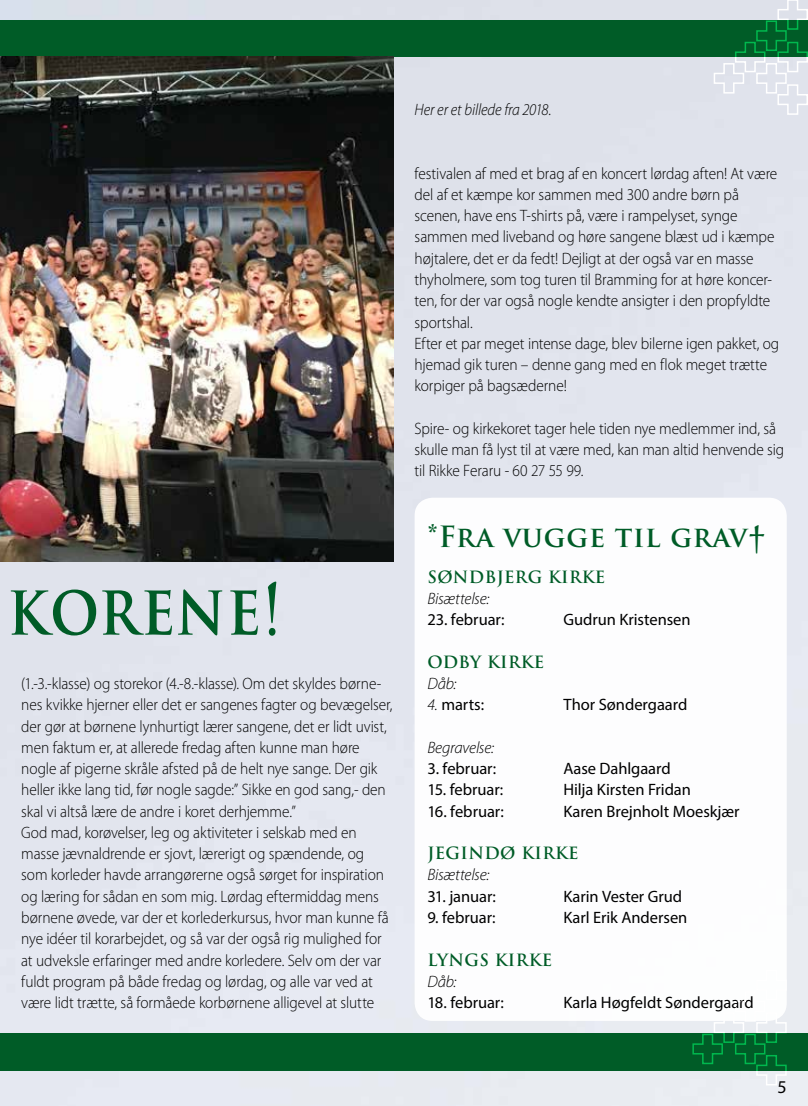
<style>
.page{position:relative;width:808px;height:1106px;background:#e2e5ee}
.page>*{position:absolute;margin:0;border:0;box-sizing:border-box;transform-origin:0 0}
.t1{font:700 69px "Trajan Pro";letter-spacing:.025em;color:#005c27;scale:.86 1}
.t2{font:700 28.5px "Trajan Pro";letter-spacing:.025em;color:#005c27}
.t3{font:18px "Myriad Pro";color:#000}
.t4{font:300 16.5px/21.3px "Myriad Pro";letter-spacing:-.005em;color:#000;scale:.93 1}
.t5{font:16.5px "Myriad Pro";letter-spacing:-.005em;color:#000}
.t6{font:700 16.5px "Trajan Pro";letter-spacing:.025em;color:#005c27}
.t7{font:italic 300 16.5px "Myriad Pro";letter-spacing:-.01em;color:#000}
.t8{font:italic 300 16.5px "Myriad Pro";letter-spacing:-.01em;color:#000;scale:.93 1}
.s1{font-weight:300;font-style:italic}
</style>
<div class="page">
<div style="left:0;top:20px;width:808px;height:36px;background:#005c27"></div>
<svg style="left:713px;top:0;width:95px;height:116px"></svg>
<div style="left:0;top:1033px;width:808px;height:38px;background:#005c27"></div>
<div style="left:415px;top:497px;width:372px;height:523px;background:#fff;border-radius:18px"></div>
<img style="left:0;top:56px;width:393px;height:505px">
<svg style="left:692px;top:1005px;width:95px;height:81px"></svg>
<h1 class="t1" style="left:7px;top:566px;width:320px">korene!</h1>
<p class="t4" style="left:21px;top:672px;width:401px">(1.-3.-klasse) og storekor (4.-8.-klasse). Om det skyldes børne&shy;nes kvikke hjerner eller det er sangenes fagter og bevægelser, der gør at børnene lynhurtigt lærer sangene, det er lidt uvist, men faktum er, at allerede fredag aften kunne man høre nogle af pigerne skråle afsted på de helt nye sange. Der gik heller ikke lang tid, før nogle sagde:” Sikke en god sang,- den skal vi altså lære de andre i koret derhjemme.”<br>God mad, korøvelser, leg og aktiviteter i selskab med en masse jævnaldrende er sjovt, lærerigt og spændende, og som korleder havde arrangørerne også sørget for inspiration og læring for sådan en som mig. Lørdag eftermiddag mens børnene øvede, var der et korlederkursus, hvor man kunne få nye idéer til korarbejdet, og så var der også rig mulighed for at udveksle erfaringer med andre korledere. Selv om der var fuldt program på både fredag og lørdag, og alle var ved at være lidt trætte, så formåede korbørnene alligevel at slutte</p>
<p class="t8" style="left:415px;top:99px;width:149px">Her er et billede fra 2018.</p>
<p class="t4" style="left:415px;top:162px;width:394px">festivalen af med et brag af en koncert lørdag aften! At være del af et kæmpe kor sammen med 300 andre børn på scenen, have ens T-shirts på, være i rampelyset, synge sammen med liveband og høre sangene blæst ud i kæmpe højtalere, det er da fedt! Dejligt at der også var en masse thyholmere, som tog turen til Bramming for at høre koncer&shy;ten, for der var også nogle kendte ansigter i den propfyldte sportshal.<br>Efter et par meget intense dage, blev bilerne igen pakket, og hjemad gik turen – denne gang med en flok meget trætte korpiger på bagsæderne!</p>
<p class="t4" style="left:415px;top:417px;width:399px">Spire- og kirkekoret tager hele tiden nye medlemmer ind, så skulle man få lyst til at være med, kan man altid henvende sig til Rikke Feraru - 60 27 55 99.</p>
<h2 class="t2" style="left:427px;top:518px;width:340px">*Fra vugge til grav†</h2>
<p class="t6" style="left:427px;top:566px;width:180px">SØNDBJERG KIRKE</p>
<p class="t7" style="left:427px;top:588px;width:64px">Bisættelse:</p>
<p class="t5" style="left:427px;top:609px;width:79px">23. februar:</p>
<p class="t5" style="left:563px;top:609px;width:129px">Gudrun Kristensen</p>
<p class="t6" style="left:427px;top:651px;width:118px">ODBY KIRKE</p>
<p class="t7" style="left:427px;top:673px;width:31px">Dåb:</p>
<p class="t5" style="left:427px;top:694px;width:58px"><span class="s1">4.</span> marts:</p>
<p class="t5" style="left:563px;top:694px;width:125px">Thor Søndergaard</p>
<p class="t7" style="left:427px;top:737px;width:68px">Begravelse:</p>
<p class="t5" style="left:427px;top:758px;width:70px">3. februar:</p>
<p class="t5" style="left:563px;top:758px;width:109px">Aase Dahlgaard</p>
<p class="t5" style="left:427px;top:779px;width:77px">15. februar:</p>
<p class="t5" style="left:563px;top:779px;width:129px">Hilja Kirsten Fridan</p>
<p class="t5" style="left:427px;top:801px;width:78px">16. februar:</p>
<p class="t5" style="left:563px;top:801px;width:178px">Karen Brejnholt Moeskjær</p>
<p class="t6" style="left:427px;top:843px;width:153px">JEGINDØ KIRKE</p>
<p class="t7" style="left:427px;top:865px;width:64px">Bisættelse:</p>
<p class="t5" style="left:427px;top:886px;width:70px">31. januar:</p>
<p class="t5" style="left:563px;top:886px;width:120px">Karin Vester Grud</p>
<p class="t5" style="left:427px;top:907px;width:70px">9. februar:</p>
<p class="t5" style="left:563px;top:907px;width:125px">Karl Erik Andersen</p>
<p class="t6" style="left:427px;top:949px;width:126px">LYNGS KIRKE</p>
<p class="t7" style="left:427px;top:971px;width:31px">Dåb:</p>
<p class="t5" style="left:427px;top:992px;width:78px">18. februar:</p>
<p class="t5" style="left:563px;top:992px;width:192px">Karla Høgfeldt Søndergaard</p>
<p class="t3" style="left:777px;top:1076px;width:11px">5</p>
</div>
